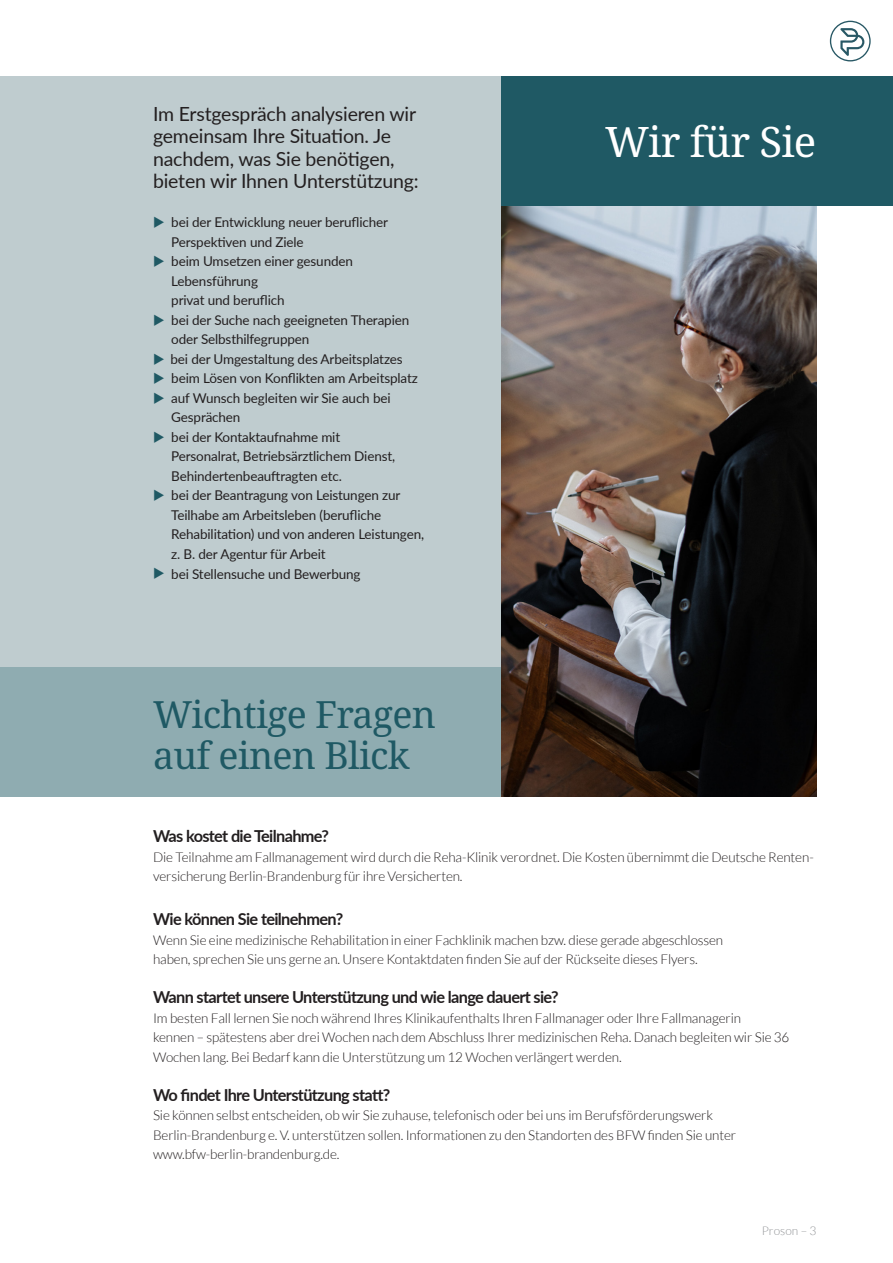
<style>
.page{position:relative;width:893px;height:1263px;background:#fff}
.page>*{position:absolute;margin:0;border:0;box-sizing:border-box;transform-origin:0 0}
.t1{font:42px "Noto Serif";letter-spacing:-.02em;color:#fff}
.t2{font:37.5px/40.5px "Noto Serif";letter-spacing:-.02em;color:#1f5964}
.t3{font:19.5px/22.5px "Lato";letter-spacing:-.01em;color:#231f20}
.t4{font:700 16.5px "Lato";letter-spacing:-.04em;color:#231f20}
.t5{font:300 13.5px/19.5px "Lato";letter-spacing:-.01em;color:#231f20}
.t6{font:13.5px/19.5px "Lato";letter-spacing:-.01em;color:#231f20}
.t7{font:300 12px "Lato";color:#939598}
.s1{color:#1f5964}
</style>
<div class="page">
<svg style="left:830px;top:21px;width:41px;height:40px"></svg>
<div style="left:0;top:77px;width:503px;height:590px;background:#bfcccf"></div>
<div style="left:0;top:667px;width:502px;height:130px;background:#8facb1"></div>
<div style="left:502px;top:77px;width:391px;height:129px;background:#1f5964"></div>
<img style="left:502px;top:206px;width:314px;height:591px">
<p class="t3" style="left:153px;top:102px;width:267px">Im Erstgespräch analysieren wir gemeinsam Ihre Situation. Je nachdem, was Sie benötigen, bieten wir Ihnen Unterstützung:</p>
<p class="t6" style="left:171px;top:212px;width:218px;text-indent:-18px"><span class="s1">◆</span> bei der Entwicklung neuer beruflicher<br>Perspektiven und Ziele</p>
<p class="t6" style="left:171px;top:251px;width:183px;text-indent:-18px"><span class="s1">◆</span> beim Umsetzen einer gesunden<br>Lebensführung<br>privat und beruflich</p>
<p class="t6" style="left:171px;top:310px;width:240px;text-indent:-18px"><span class="s1">◆</span> bei der Suche nach geeigneten Therapien oder Selbsthilfegruppen</p>
<p class="t6" style="left:153px;top:349px;width:251px"><span class="s1">◆</span> bei der Umgestaltung des Arbeitsplatzes</p>
<p class="t6" style="left:153px;top:368px;width:266px"><span class="s1">◆</span> beim Lösen von Konflikten am Arbeitsplatz</p>
<p class="t6" style="left:171px;top:388px;width:221px;text-indent:-18px"><span class="s1">◆</span> auf Wunsch begleiten wir Sie auch bei<br>Gesprächen</p>
<p class="t6" style="left:171px;top:427px;width:225px;text-indent:-18px"><span class="s1">◆</span> bei der Kontaktaufnahme mit<br>Personalrat, Betriebsärztlichem Dienst,<br>Behindertenbeauftragten etc.</p>
<p class="t6" style="left:171px;top:485px;width:254px;text-indent:-18px"><span class="s1">◆</span> bei der Beantragung von Leistungen zur Teilhabe am Arbeitsleben (berufliche Rehabilitation) und von anderen Leistungen, z. B. der Agentur für Arbeit</p>
<p class="t6" style="left:153px;top:563px;width:209px"><span class="s1">◆</span> bei Stellensuche und Bewerbung</p>
<p class="t2" style="left:153px;top:696px;width:284px">Wichtige Fragen auf einen Blick</p>
<p class="t1" style="left:605px;top:113px;width:213px">Wir für Sie</p>
<p class="t4" style="left:153px;top:824px;width:178px">Was kostet die Teilnahme?</p>
<p class="t5" style="left:153px;top:847px;width:662px">Die Teilnahme am Fallmanagement wird durch die Reha-Klinik verordnet. Die Kosten übernimmt die Deutsche Renten&shy;versicherung Berlin-Brandenburg für ihre Versicherten.</p>
<p class="t4" style="left:153px;top:907px;width:192px">Wie können Sie teilnehmen?</p>
<p class="t5" style="left:153px;top:930px;width:572px">Wenn Sie eine medizinische Rehabilitation in einer Fachklinik machen bzw. diese gerade abgeschlossen</p>
<p class="t5" style="left:153px;top:950px;width:546px">haben, sprechen Sie uns gerne an. Unsere Kontaktdaten finden Sie auf der Rückseite dieses Flyers.</p>
<p class="t4" style="left:153px;top:985px;width:407px">Wann startet unsere Unterstützung und wie lange dauert sie?</p>
<p class="t5" style="left:153px;top:1008px;width:589px">Im besten Fall lernen Sie noch während Ihres Klinikaufenthalts Ihren Fallmanager oder Ihre Fallmanagerin</p>
<p class="t5" style="left:153px;top:1028px;width:638px">kennen – spätestens aber drei Wochen nach dem Abschluss Ihrer medizinischen Reha. Danach begleiten wir Sie 36<br>Wochen lang. Bei Bedarf kann die Unterstützung um 12 Wochen verlängert werden.</p>
<p class="t4" style="left:153px;top:1082px;width:239px">Wo findet Ihre Unterstützung statt?</p>
<p class="t5" style="left:153px;top:1106px;width:561px">Sie können selbst entscheiden, ob wir Sie zuhause, telefonisch oder bei uns im Berufsförderungswerk</p>
<p class="t5" style="left:153px;top:1125px;width:585px">Berlin-Brandenburg e. V. unterstützen sollen. Informationen zu den Standorten des BFW finden Sie unter www.bfw-berlin-brandenburg.de.</p>
<p class="t7" style="left:762px;top:1225px;width:56px">Proson – 3</p>
</div>
